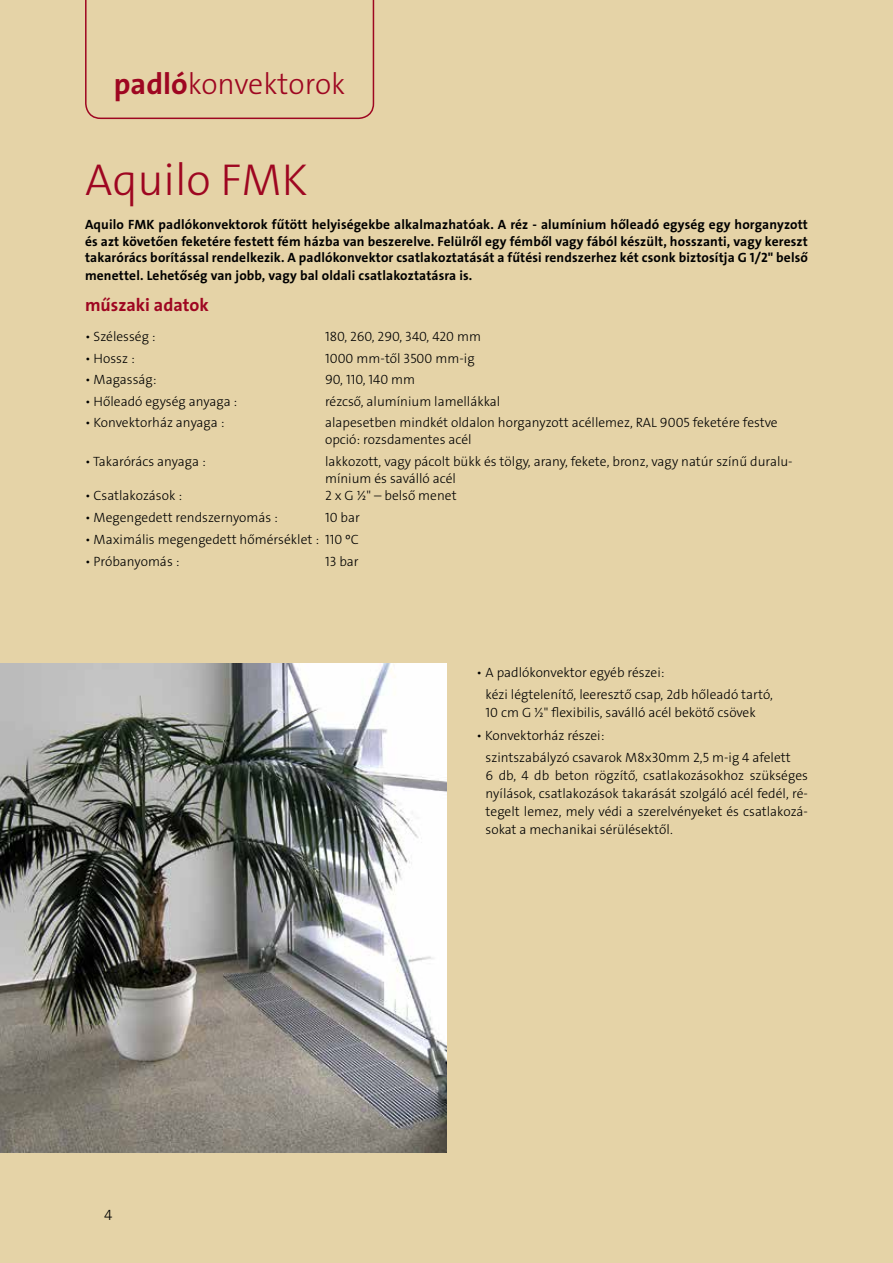
<style>
.page{position:relative;width:893px;height:1263px;background:#e5d3a7}
.page>*{position:absolute;margin:0;border:0;box-sizing:border-box;transform-origin:0 0}
.t1{font:45px "The Sans LP3 Lig";color:#9e0621}
.t2{font:30px "The Sans LP3 Lig";color:#9e0621}
.t3{font:18px "The Sans LP7 Bld";color:#9e0621}
.t4{font:15px "The Sans LP3 Lig";color:#000}
.t5{font:13.5px/18px "The Sans LP3 Lig";color:#000}
.t6{font:13.5px/16.5px "The Sans LP7 Bld";letter-spacing:.01em;color:#000;text-align:justify}
.s1{font-family:"The Sans LP7 Bld"}
.s2{font-family:"The Sans LP4 Se Lig"}
</style>
<div class="page">
<svg style="left:85px;top:0;width:289px;height:119px"></svg>
<img style="left:0;top:663px;width:446px;height:489px">
<h2 class="t2" style="left:114px;top:64px;width:233px"><span class="s1">padló</span>konvektorok</h2>
<h1 class="t1" style="left:85px;top:151px;width:224px">Aquilo FMK</h1>
<p class="t6" style="left:85px;top:217px;width:724px">Aquilo FMK padlókonvektorok fűtött helyiségekbe alkalmazhatóak. A réz - alumínium hőleadó egység egy horganyzott és azt követően feketére festett fém házba van beszerelve. Felülről egy fémből vagy fából készült, hosszanti, vagy kereszt takarórács borítással rendelkezik. A padlókonvektor csatlakoztatását a fűtési rendszerhez két csonk biztosítja G 1/2" belső</p>
<p class="t6" style="left:85px;top:268px;width:389px">menettel. Lehetőség van jobb, vagy bal oldali csatlakoztatásra is.</p>
<h3 class="t3" style="left:85px;top:293px;width:125px">műszaki adatok</h3>
<p class="t5" style="left:85px;top:328px;width:72px">• Szélesség :</p>
<p class="t5" style="left:325px;top:328px;width:157px">180, 260, 290, 340, 420 mm</p>
<p class="t5" style="left:85px;top:349px;width:51px">• Hossz :</p>
<p class="t5" style="left:325px;top:349px;width:151px">1000 mm-től 3500 mm-ig</p>
<p class="t5" style="left:85px;top:371px;width:73px">• Magasság:</p>
<p class="t5" style="left:325px;top:371px;width:92px">90, 110, 140 mm</p>
<p class="t5" style="left:85px;top:392px;width:154px">• Hőleadó egység anyaga :</p>
<p class="t5" style="left:325px;top:392px;width:177px">rézcső, alumínium lamellákkal</p>
<p class="t5" style="left:85px;top:414px;width:141px">• Konvektorház anyaga :</p>
<p class="t5" style="left:325px;top:414px;width:454px;line-height:17.2px">alapesetben mindkét oldalon horganyzott acéllemez, RAL 9005 feketére festve opció: rozsdamentes acél</p>
<p class="t5" style="left:85px;top:452px;width:122px">• Takarórács anyaga :</p>
<p class="t5" style="left:325px;top:453px;width:469px;line-height:17.2px">lakkozott, vagy pácolt bükk és tölgy, arany, fekete, bronz, vagy natúr színű duralu&shy;mínium és saválló acél</p>
<p class="t5" style="left:85px;top:487px;width:99px">• Csatlakozások :</p>
<p class="t5" style="left:325px;top:487px;width:133px">2 x G ½" – belső menet</p>
<p class="t5" style="left:85px;top:508px;width:194px">• Megengedett rendszernyomás :</p>
<p class="t5" style="left:325px;top:508px;width:36px">10 bar</p>
<p class="t5" style="left:85px;top:530px;width:275px">• Maximális megengedett hőmérséklet : 110 <span class="s2">o</span>C</p>
<p class="t5" style="left:85px;top:552px;width:96px">• Próbanyomás :</p>
<p class="t5" style="left:325px;top:552px;width:35px">13 bar</p>
<p class="t4" style="left:104px;top:1206px;width:10px">4</p>
<p class="t5" style="left:486px;top:661px;width:289px;line-height:22.2px;text-indent:-9px">• A padlókonvektor egyéb részei:<br>kézi légtelenítő, leeresztő csap, 2db hőleadó tartó,</p>
<p class="t5" style="left:486px;top:704px;width:272px">10 cm G ½" flexibilis, saválló acél bekötő csövek</p>
<p class="t5" style="left:486px;top:724px;width:307px;line-height:22.2px;text-indent:-9px">• Konvektorház részei:<br>szintszabályzó csavarok M8x30mm 2,5 m-ig 4 afelett</p>
<p class="t5" style="left:486px;top:766px;width:324px;text-align:justify">6 db, 4 db beton rögzítő, csatlakozásokhoz szükséges nyílások, csatlakozások takarását szolgáló acél fedél, ré&shy;tegelt lemez, mely védi a szerelvényeket és csatlakozá&shy;sokat a mechanikai sérülésektől.</p>
</div>
